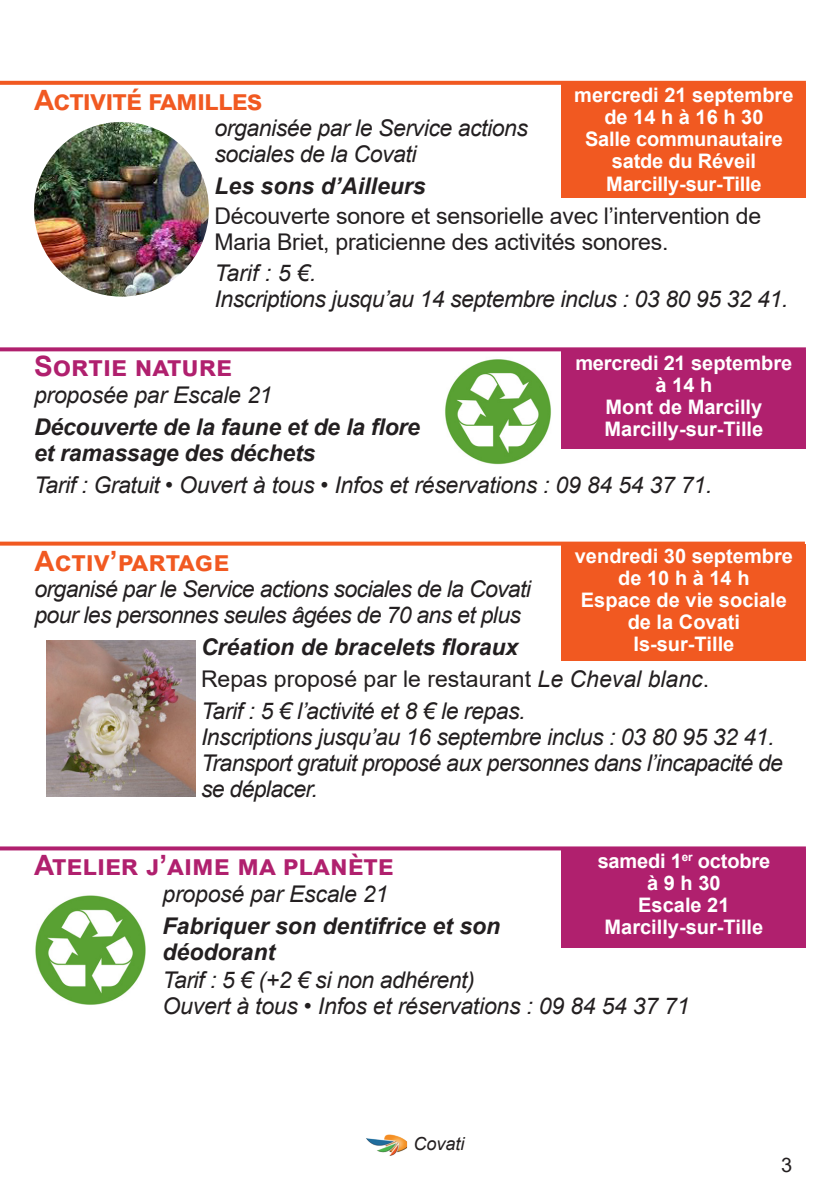
<style>
.page{position:relative;width:840px;height:1191px;background:#fff}
.page>*{position:absolute;margin:0;border:0;box-sizing:border-box;transform-origin:0 0}
.t1{font:700 28px "Arial";color:#b0206e}
.t2{font:700 28px "Arial";letter-spacing:-.015em;color:#f15921}
.t3{font:italic 23px/26px "Arial";letter-spacing:-.02em;color:#231f20}
.t4{font:23px/26px "Arial";letter-spacing:-.01em;color:#231f20}
.t5{font:italic 700 23px/26px "Arial";color:#231f20}
.t6{font:700 20px "Arial";color:#fff}
.t7{font:20px "Arial";color:#231f20}
.t8{font:italic 18px "Arial";color:#231f20}
.s1{font-style:italic}
</style>
<div class="page">
<svg style="left:384px;top:1134px;width:4px;height:5px"></svg>
<svg style="left:0;top:81px;width:805px;height:4px;background:#f15e29"></svg>
<div style="left:561px;top:83px;width:244px;height:115px;background:#f15921"></div>
<div style="left:561px;top:544px;width:244px;height:116px;background:#f15921"></div>
<svg style="left:0;top:541px;width:804px;height:4px;background:#f37243"></svg>
<div style="left:561px;top:849px;width:244px;height:98px;background:#b0206e"></div>
<svg style="left:0;top:846px;width:805px;height:4px;background:#b9397e"></svg>
<div style="left:561px;top:350px;width:244px;height:98px;background:#b0206e"></div>
<svg style="left:0;top:347px;width:805px;height:4px;background:#b7347b"></svg>
<img style="left:35px;top:895px;width:111px;height:110px">
<img style="left:47px;top:641px;width:148px;height:155px">
<img style="left:445px;top:359px;width:106px;height:106px">
<img style="left:34px;top:122px;width:175px;height:175px;border-radius:87px">
<p class="t6" style="left:574px;top:81px;width:220px">mercredi 21 septembre</p>
<p class="t6" style="left:604px;top:103px;width:160px">de 14 h à 16 h 30</p>
<p class="t6" style="left:584px;top:125px;width:199px">Salle communautaire</p>
<p class="t6" style="left:611px;top:147px;width:145px">satde du Réveil</p>
<p class="t6" style="left:606px;top:169px;width:157px">Marcilly-sur-Tille</p>
<p class="t2" style="left:34px;top:80px;width:230px">Activité familles</p>
<p class="t3" style="left:214px;top:116px;width:314px">organisée par le Service actions sociales de la Covati</p>
<p class="t5" style="left:214px;top:174px;width:212px">Les sons d’Ailleurs</p>
<p class="t4" style="left:214px;top:202px;width:548px">Découverte sonore et sensorielle avec l’intervention de<br>Maria Briet, praticienne des activités sonores.</p>
<p class="t3" style="left:214px;top:261px;width:103px">Tarif : 5 €.</p>
<p class="t3" style="left:214px;top:287px;width:574px">Inscriptions jusqu’au 14 septembre inclus : 03 80 95 32 41.</p>
<p class="t6" style="left:575px;top:349px;width:218px">mercredi 21 septembre</p>
<p class="t6" style="left:655px;top:371px;width:58px">à 14 h</p>
<p class="t6" style="left:605px;top:393px;width:158px">Mont de Marcilly</p>
<p class="t6" style="left:604px;top:415px;width:160px">Marcilly-sur-Tille</p>
<p class="t3" style="left:34px;top:472px;width:679px">Tarif : Gratuit • Ouvert à tous • Infos et réservations : 09 84 54 37 71.</p>
<p class="t1" style="left:34px;top:347px;width:199px">Sortie nature</p>
<p class="t3" style="left:34px;top:382px;width:240px">proposée par Escale 21</p>
<p class="t5" style="left:34px;top:414px;width:387px">Découverte de la faune et de la flore et ramassage des déchets</p>
<p class="t2" style="left:34px;top:541px;width:196px">Activ’partage</p>
<p class="t3" style="left:34px;top:576px;width:497px">organisé par le Service actions sociales de la Covati pour les personnes seules âgées de 70 ans et plus</p>
<p class="t6" style="left:574px;top:541px;width:219px">vendredi 30 septembre</p>
<p class="t6" style="left:618px;top:563px;width:133px">de 10 h à 14 h</p>
<p class="t6" style="left:580px;top:585px;width:207px">Espace de vie sociale</p>
<p class="t6" style="left:627px;top:607px;width:114px">de la Covati</p>
<p class="t5" style="left:201px;top:635px;width:318px">Création de bracelets floraux</p>
<p class="t6" style="left:633px;top:629px;width:102px">Is-sur-Tille</p>
<p class="t4" style="left:201px;top:666px;width:509px">Repas proposé par le restaurant <span class="s1">Le Cheval blanc</span>.</p>
<p class="t3" style="left:201px;top:698px;width:326px">Tarif : 5 € l’activité et 8 € le repas.</p>
<p class="t3" style="left:201px;top:724px;width:574px">Inscriptions jusqu’au 16 septembre inclus : 03 80 95 32 41.</p>
<p class="t3" style="left:201px;top:750px;width:583px">Transport gratuit proposé aux personnes dans l’incapacité de se déplacer.</p>
<p class="t1" style="left:34px;top:845px;width:361px">Atelier j’aime ma planète</p>
<p class="t3" style="left:162px;top:881px;width:227px">proposé par Escale 21</p>
<p class="t5" style="left:162px;top:913px;width:339px">Fabriquer son dentifrice et son déodorant</p>
<p class="t6" style="left:597px;top:846px;width:174px">samedi 1<sup>er</sup> octobre</p>
<p class="t6" style="left:646px;top:868px;width:75px">à 9 h 30</p>
<p class="t6" style="left:638px;top:890px;width:93px">Escale 21</p>
<p class="t6" style="left:604px;top:912px;width:160px">Marcilly-sur-Tille</p>
<p class="t3" style="left:162px;top:967px;width:313px">Tarif : 5 € (+2 € si non adhérent)</p>
<p class="t3" style="left:162px;top:993px;width:528px">Ouvert à tous • Infos et réservations : 09 84 54 37 71</p>
<p class="t8" style="left:413px;top:1132px;width:53px">Covati</p>
<p class="t7" style="left:780px;top:1150px;width:13px">3</p>
</div>
